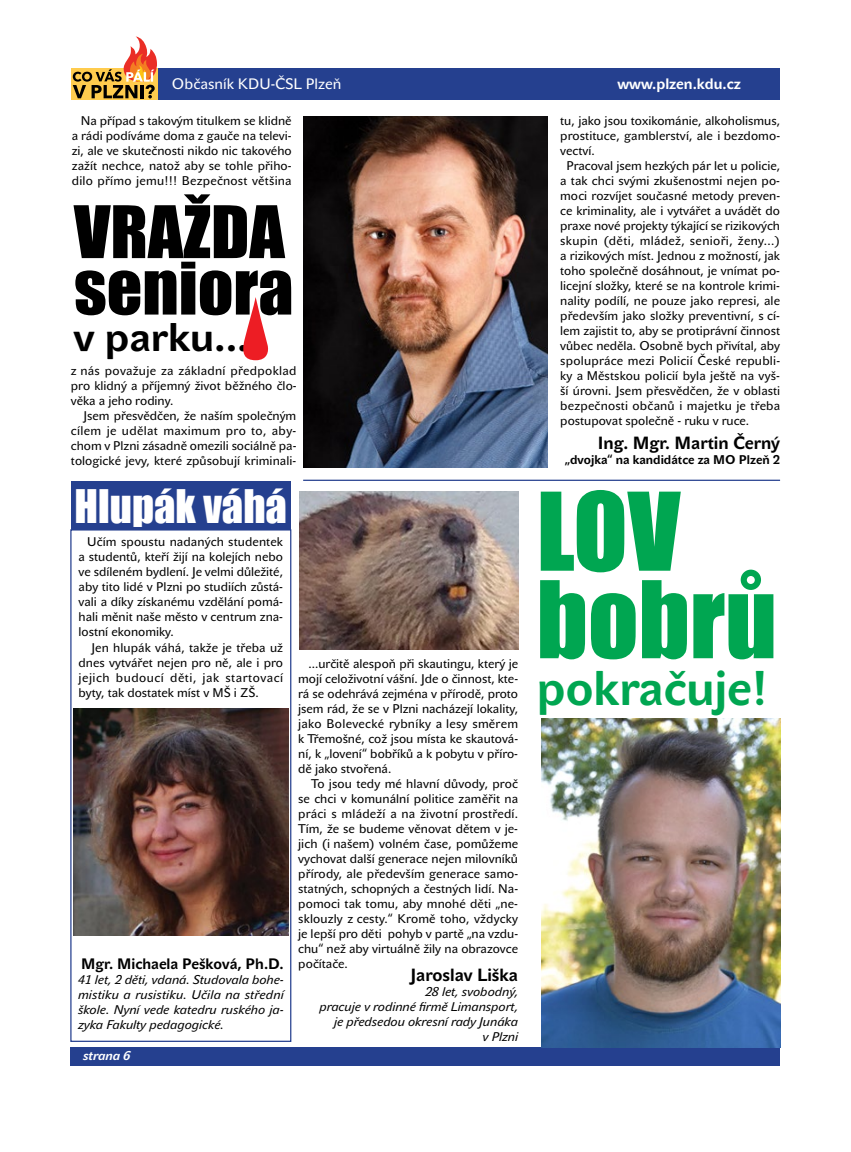
<style>
.page{position:relative;width:851px;height:1152px;background:#fff}
.page>*{position:absolute;margin:0;border:0;box-sizing:border-box;transform-origin:0 0}
.t1{font:100px "Impact";color:#00a651}
.t2{font:98.75px "Impact";color:#00a651}
.t3{font:66.88px/56.4px "Impact";color:#000;scale:1.04 1}
.t4{font:700 48.25px "John Sans Text Pro";color:#00a651}
.t5{font:42.5px "Impact";color:#fff}
.t6{font:700 39.62px "John Sans Text Pro";color:#000;scale:1.04 1}
.t7{font:700 17.5px "John Sans Text Pro";color:#000}
.t8{font:700 15px "John Sans Text Pro";color:#000}
.t9{font:15px "John Sans Text Pro";color:#fff}
.t10{font:700 15px "John Sans Text Pro";color:#fff}
.t11{font:12.5px/15px "John Sans Text Pro";color:#000;text-align:justify}
.t12{font:italic 12.5px/15px "John Sans Text Pro";color:#000;text-align:right}
.t13{font:12.5px "John Sans Text Pro";letter-spacing:.03em;color:#000}
.t14{font:12.5px "John Sans Text Pro";letter-spacing:.02em;color:#000}
.t15{font:700 12.5px "John Sans Text Pro";color:#000}
.t16{font:italic 700 12.5px "John Sans Text Pro";color:#fff}
</style>
<div class="page">
<div style="left:71px;top:481px;width:220px;height:60px;background:#25408f"></div>
<div style="left:71px;top:1047px;width:709px;height:18px;background:#25408f"></div>
<div style="left:157px;top:69px;width:623px;height:31px;background:#25408f"></div>
<svg style="left:71px;top:69px;width:86px;height:31px"></svg>
<svg style="left:73px;top:36px;width:84px;height:62px"></svg>
<img style="left:303px;top:116px;width:244px;height:352px">
<img style="left:541px;top:718px;width:239px;height:329px">
<hr style="left:303px;top:479px;width:477px;height:2px;background:#25408f">
<svg style="left:243px;top:297px;width:26px;height:63px"></svg>
<img style="left:299px;top:491px;width:219px;height:158px">
<div style="left:71px;top:530px;width:220px;height:511px;background:#fff"></div>
<div style="left:70px;top:529px;width:221px;height:513px;border:1px solid #25408f"></div>
<img style="left:73px;top:708px;width:215px;height:227px">
<p class="t9" style="left:172px;top:75px;width:171px">Občasník KDU-ČSL Plzeň</p>
<p class="t10" style="left:617px;top:75px;width:125px">www.plzen.kdu.cz</p>
<p class="t11" style="left:72px;top:113px;width:221px;text-indent:9px">Na případ s takovým titulkem se klidně a rádi podíváme doma z gauče na televi&shy;zi, ale ve skutečnosti nikdo nic takového zažít nechce, natož aby se tohle přiho&shy;dilo přímo jemu!!! Bezpečnost většina</p>
<p class="t11" style="left:560px;top:113px;width:221px">tu, jako jsou toxikománie, alkoholismus,</p>
<p class="t11" style="left:560px;top:128px;width:221px">prostituce, gamblerství, ale i bezdomo-</p>
<p class="t11" style="left:560px;top:143px;width:36px">vectví.</p>
<p class="t11" style="left:566px;top:158px;width:215px">Pracoval jsem hezkých pár let u policie,</p>
<p class="t11" style="left:560px;top:173px;width:221px">a tak chci svými zkušenostmi nejen po-</p>
<p class="t11" style="left:560px;top:188px;width:221px">moci rozvíjet současné metody preven-</p>
<p class="t11" style="left:560px;top:203px;width:221px">ce kriminality, ale i vytvářet a uvádět do</p>
<p class="t11" style="left:560px;top:218px;width:221px">praxe nové projekty týkající se rizikových</p>
<p class="t13" style="left:560px;top:233px;width:221px">skupin (děti, mládež, senioři, ženy...)</p>
<p class="t11" style="left:560px;top:248px;width:221px">a rizikových míst. Jednou z možností, jak</p>
<p class="t11" style="left:560px;top:263px;width:221px">toho společně dosáhnout, je vnímat po-</p>
<p class="t11" style="left:560px;top:278px;width:221px">licejní složky, které se na kontrole krimi-</p>
<p class="t11" style="left:560px;top:293px;width:221px">nality podílí, ne pouze jako represi, ale</p>
<p class="t11" style="left:560px;top:308px;width:221px">především jako složky preventivní, s cí-</p>
<p class="t11" style="left:560px;top:323px;width:221px">lem zajistit to, aby se protiprávní činnost</p>
<p class="t11" style="left:560px;top:338px;width:221px">vůbec neděla. Osobně bych přivítal, aby</p>
<p class="t14" style="left:560px;top:353px;width:221px">spolupráce mezi Policií České republi-</p>
<p class="t11" style="left:560px;top:368px;width:221px">ky a Městskou policií byla ještě na vyš-</p>
<p class="t11" style="left:560px;top:383px;width:221px">ší úrovni. Jsem přesvědčen, že v oblasti</p>
<p class="t11" style="left:560px;top:398px;width:221px">bezpečnosti občanů i majetku je třeba</p>
<p class="t11" style="left:560px;top:413px;width:190px">postupovat společně - ruku v ruce.</p>
<h3 class="t7" style="left:597px;top:432px;width:184px">Ing. Mgr. Martin Černý</h3>
<p class="t15" style="left:564px;top:452px;width:217px">„dvojka“ na kandidátce za MO Plzeň 2</p>
<h3 class="t3" style="left:74px;top:202px;width:212px">VRAŽDA seniora</h3>
<h3 class="t6" style="left:74px;top:314px;width:170px">v parku...</h3>
<p class="t11" style="left:71px;top:363px;width:227px">z nás považuje za základní předpoklad pro klidný a příjemný život běžného člo&shy;věka a jeho rodiny.</p>
<p class="t11" style="left:71px;top:408px;width:227px;text-indent:13px">Jsem přesvědčen, že naším společným cílem je udělat maximum pro to, aby&shy;chom v Plzni zásadně omezili sociálně pa&shy;tologické jevy, které způsobují kriminali-</p>
<h3 class="t5" style="left:75px;top:473px;width:214px">Hlupák váhá</h3>
<p class="t11" style="left:79px;top:534px;width:206px;text-indent:9px">Učím spoustu nadaných studentek a studentů, kteří žijí na kolejích nebo ve sdíleném bydlení. Je velmi důležité, aby tito lidé v Plzni po studiích zůstá&shy;vali a díky získanému vzdělání pomá&shy;hali měnit naše město v centrum zna&shy;lostní ekonomiky.</p>
<p class="t11" style="left:79px;top:639px;width:206px;text-indent:13px">Jen hlupák váhá, takže je třeba už dnes vytvářet nejen pro ně, ale i pro jejich budoucí děti, jak startovací byty, tak dostatek míst v MŠ i ZŠ.</p>
<p class="t8" style="left:81px;top:954px;width:204px">Mgr. Michaela Pešková, Ph.D.</p>
<p class="t12" style="left:78px;top:971px;width:207px;text-align:justify">41 let, 2 děti, vdaná. Studovala bohe&shy;mistiku a rusistiku. Učila na střední škole. Nyní vede katedru ruského ja&shy;zyka Fakulty pedagogické.</p>
<p class="t16" style="left:83px;top:1048px;width:49px">strana 6</p>
<p class="t11" style="left:298px;top:656px;width:221px;text-indent:10px">...určitě alespoň při skautingu, který je mojí celoživotní vášní. Jde o činnost, kte&shy;rá se odehrává zejména v přírodě, proto jsem rád, že se v Plzni nacházejí lokality, jako Bolevecké rybníky a lesy směrem k Třemošné, což jsou místa ke skautová&shy;ní, k „lovení“ bobříků a k pobytu v příro&shy;dě jako stvořená.</p>
<p class="t11" style="left:298px;top:776px;width:221px;text-indent:13px">To jsou tedy mé hlavní důvody, proč se chci v komunální politice zaměřit na práci s mládeží a na životní prostředí.<br>Tím, že se budeme věnovat dětem v je&shy;jich (i našem) volném čase, pomůžeme vychovat další generace nejen milovníků přírody, ale především generace samo&shy;statných, schopných a čestných lidí. Na&shy;pomoci tak tomu, aby mnohé děti „ne&shy;sklouzly z cesty.“ Kromě toho, vždycky je lepší pro děti pohyb v partě „na vzdu&shy;chu“ než aby virtuálně žily na obrazovce počítače.</p>
<h3 class="t7" style="left:410px;top:964px;width:109px">Jaroslav Liška</h3>
<p class="t12" style="left:319px;top:984px;width:200px">28 let, svobodný,<br>pracuje v rodinné firmě Limansport, je předsedou okresní rady Junáka<br>v Plzni</p>
<h1 class="t1" style="left:536px;top:454px;width:145px">LOV</h1>
<h2 class="t2" style="left:536px;top:543px;width:242px">bobrů</h2>
<h3 class="t4" style="left:536px;top:660px;width:233px">pokračuje!</h3>
</div>
